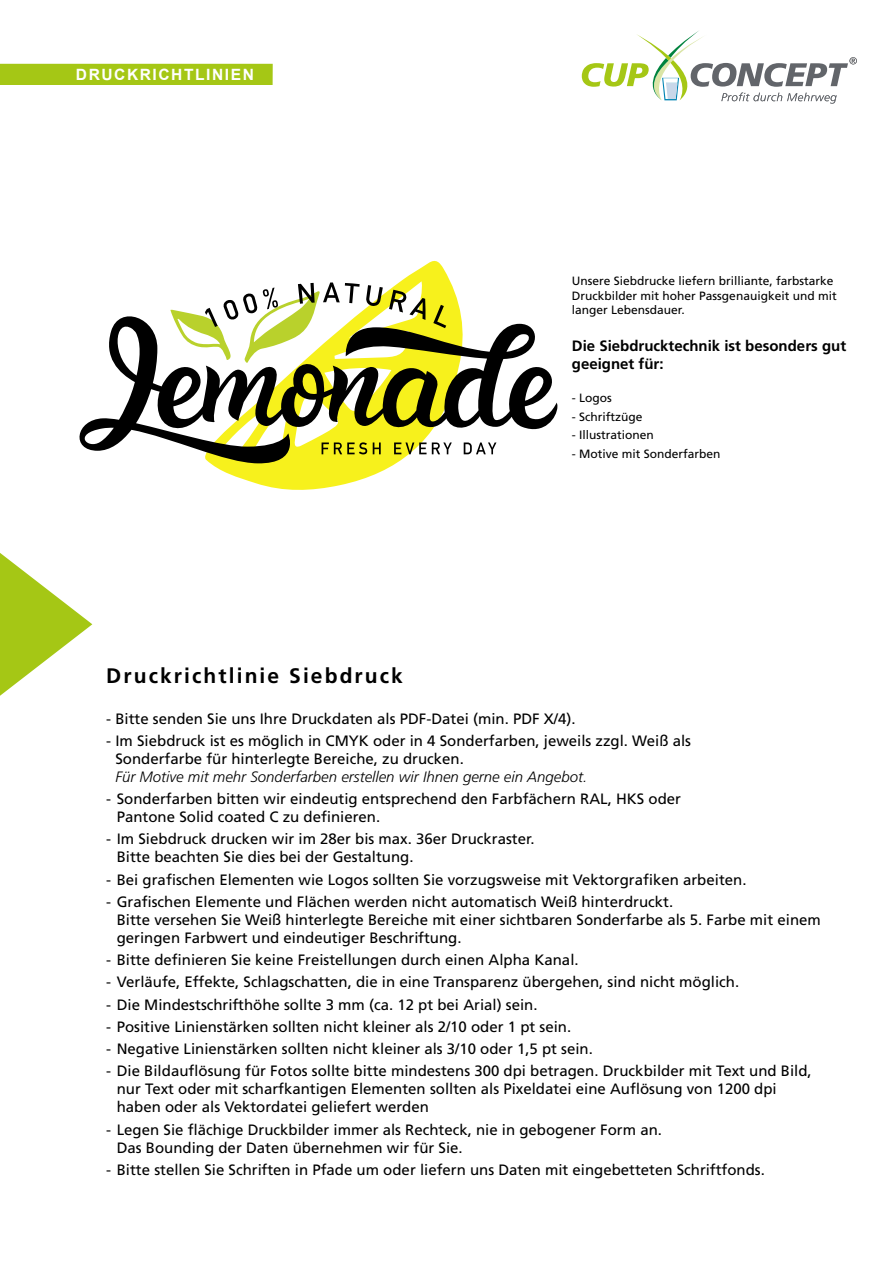
<style>
.page{position:relative;width:893px;height:1263px;background:#fff}
.page>*{position:absolute;margin:0;border:0;box-sizing:border-box;transform-origin:0 0}
.t1{font:700 21px "Frutiger LT Pro";letter-spacing:.1em;color:#000}
.t2{font:700 15.6px "Arial";letter-spacing:.1em;color:#fff}
.t3{font:15px/18px "Frutiger LT Pro";color:#000}
.t4{font:italic 300 15px "Frutiger LT Pro";color:#000}
.t5{font:700 15px/18px "Frutiger LT Pro";color:#000}
.t6{font:12px/14.4px "Frutiger LT Pro";color:#000}
</style>
<div class="page">
<svg style="left:211px;top:260px;width:248px;height:230px"></svg>
<svg style="left:211px;top:282px;width:149px;height:22px"></svg>
<svg style="left:366px;top:285px;width:17px;height:19px"></svg>
<svg style="left:389px;top:290px;width:37px;height:14px"></svg>
<svg style="left:79px;top:304px;width:479px;height:160px"></svg>
<div style="left:0;top:64px;width:273px;height:21px;background:#a5c715"></div>
<svg style="left:582px;top:31px;width:275px;height:73px"></svg>
<svg style="left:0;top:553px;width:92px;height:143px"></svg>
<p class="t2" style="left:76px;top:64px;width:179px">DRUCKRICHTLINIEN</p>
<p class="t6" style="left:572px;top:274px;width:266px">Unsere Siebdrucke liefern brilliante, farbstarke<br>Druckbilder mit hoher Passgenauigkeit und mit langer Lebensdauer.</p>
<p class="t5" style="left:572px;top:337px;width:276px">Die Siebdrucktechnik ist besonders gut geeignet für:</p>
<p class="t6" style="left:572px;top:391px;width:41px">- Logos</p>
<p class="t6" style="left:572px;top:409px;width:72px">- Schriftzüge</p>
<p class="t6" style="left:572px;top:428px;width:84px">- Illustrationen</p>
<p class="t6" style="left:572px;top:447px;width:150px">- Motive mit Sonderfarben</p>
<h1 class="t1" style="left:106px;top:664px;width:298px">Druckrichtlinie Siebdruck</h1>
<p class="t3" style="left:106px;top:709px;width:471px">- Bitte senden Sie uns Ihre Druckdaten als PDF-Datei (min. PDF X/4).</p>
<p class="t3" style="left:115px;top:732px;width:577px;text-indent:-9px">- Im Siebdruck ist es möglich in CMYK oder in 4 Sonderfarben, jeweils zzgl. Weiß als<br>Sonderfarbe für hinterlegte Bereiche, zu drucken.</p>
<p class="t4" style="left:115px;top:768px;width:473px">Für Motive mit mehr Sonderfarben erstellen wir Ihnen gerne ein Angebot.</p>
<p class="t3" style="left:117px;top:790px;width:566px;text-indent:-10px">- Sonderfarben bitten wir eindeutig entsprechend den Farbfächern RAL, HKS oder<br>Pantone Solid coated C zu definieren.</p>
<p class="t3" style="left:117px;top:830px;width:419px;text-indent:-10px">- Im Siebdruck drucken wir im 28er bis max. 36er Druckraster.<br>Bitte beachten Sie dies bei der Gestaltung.</p>
<p class="t3" style="left:106px;top:870px;width:642px">- Bei grafischen Elementen wie Logos sollten Sie vorzugsweise mit Vektorgrafiken arbeiten.</p>
<p class="t3" style="left:117px;top:893px;width:705px;text-indent:-10px">- Grafischen Elemente und Flächen werden nicht automatisch Weiß hinterdruckt.<br>Bitte versehen Sie Weiß hinterlegte Bereiche mit einer sichtbaren Sonderfarbe als 5. Farbe mit einem geringen Farbwert und eindeutiger Beschriftung.</p>
<p class="t3" style="left:106px;top:951px;width:474px">- Bitte definieren Sie keine Freistellungen durch einen Alpha Kanal.</p>
<p class="t3" style="left:106px;top:973px;width:634px">- Verläufe, Effekte, Schlagschatten, die in eine Transparenz übergehen, sind nicht möglich.</p>
<p class="t3" style="left:106px;top:995px;width:433px">- Die Mindestschrifthöhe sollte 3 mm (ca. 12 pt bei Arial) sein.</p>
<p class="t3" style="left:106px;top:1018px;width:466px">- Positive Linienstärken sollten nicht kleiner als 2/10 oder 1 pt sein.</p>
<p class="t3" style="left:106px;top:1040px;width:488px">- Negative Linienstärken sollten nicht kleiner als 3/10 oder 1,5 pt sein.</p>
<p class="t3" style="left:117px;top:1062px;width:696px;text-indent:-10px">- Die Bildauflösung für Fotos sollte bitte mindestens 300 dpi betragen. Druckbilder mit Text und Bild, nur Text oder mit scharfkantigen Elementen sollten als Pixeldatei eine Auflösung von 1200 dpi haben oder als Vektordatei geliefert werden</p>
<p class="t3" style="left:117px;top:1120px;width:547px;text-indent:-10px">- Legen Sie flächige Druckbilder immer als Rechteck, nie in gebogener Form an.<br>Das Bounding der Daten übernehmen wir für Sie.</p>
<p class="t3" style="left:106px;top:1161px;width:660px">- Bitte stellen Sie Schriften in Pfade um oder liefern uns Daten mit eingebetteten Schriftfonds.</p>
</div>
